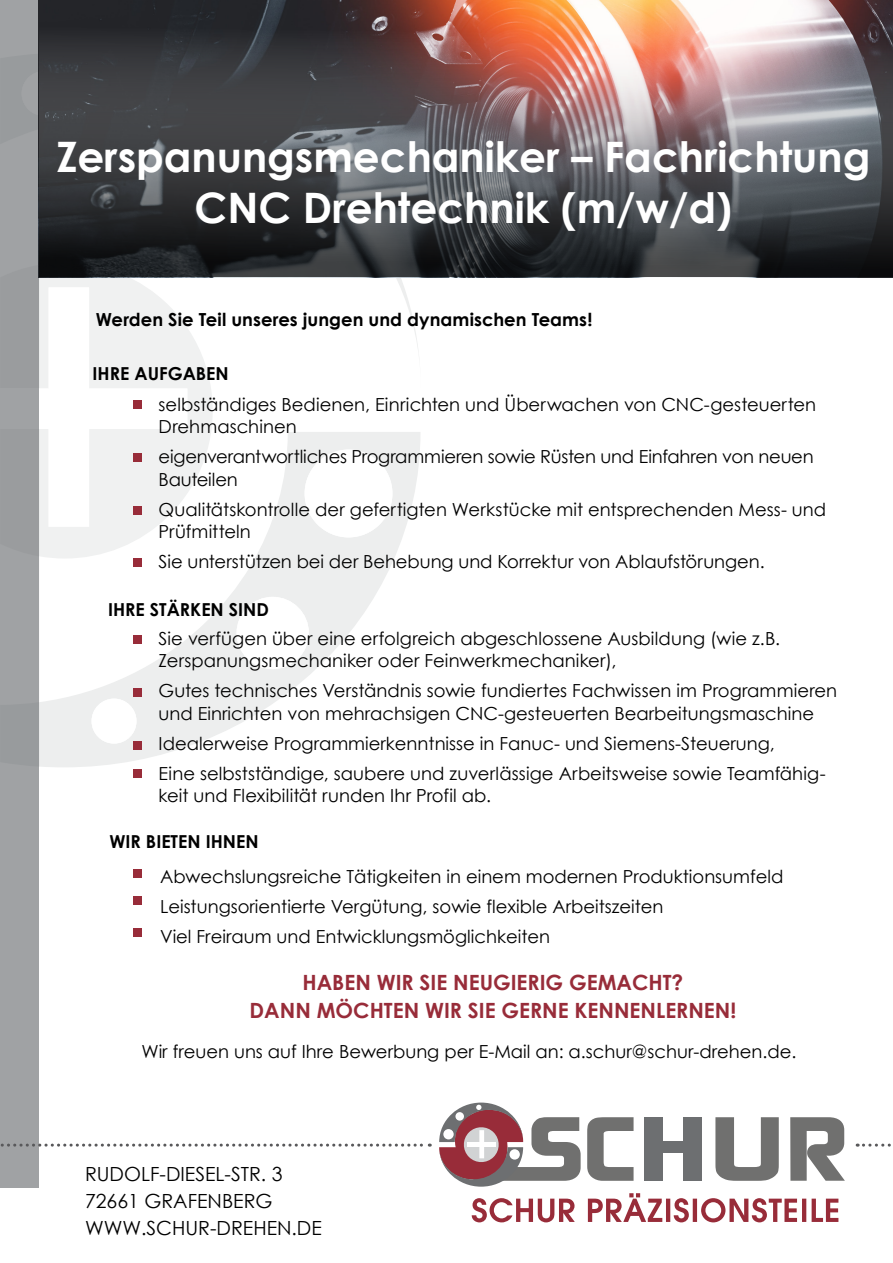
<style>
.page{position:relative;width:893px;height:1263px;background:#fff}
.page>*{position:absolute;margin:0;border:0;box-sizing:border-box;transform-origin:0 0}
.t1{font:700 42px/50.4px "Century Gothic";color:#fff;text-align:center}
.t2{font:700 21px/27.9px "Century Gothic";color:#982c39;text-align:center}
.t3{font:19.5px/27px "Century Gothic";color:#000}
.t4{font:18px/22.5px "Century Gothic";color:#000}
.t5{font:700 18px "Century Gothic";letter-spacing:.005em;color:#000}
.t6{font:700 17.85px "Century Gothic";color:#000}
</style>
<div class="page">
<div style="left:0;top:0;width:39px;height:1187px;background:#a0a2a4"></div>
<svg style="left:296px;top:432px;width:124px;height:254px;fill:#edeeee"></svg>
<div style="left:305px;top:450px;width:87px;height:87px;background:#fff;border-radius:50%"></div>
<div style="left:237px;top:597px;width:72px;height:72px;background:#fff;border-radius:50%"></div>
<svg style="left:38px;top:54px;width:258px;height:713px"></svg>
<svg style="left:0;top:1143px;width:430px;height:4px"></svg>
<svg style="left:857px;top:1143px;width:34px;height:4px"></svg>
<div style="left:683px;top:1117px;width:19px;height:63px;background:#6d6f71"></div>
<svg style="left:587px;top:1117px;width:47px;height:64px"></svg>
<svg style="left:715px;top:1117px;width:64px;height:64px"></svg>
<svg style="left:790px;top:1117px;width:55px;height:64px"></svg>
<div style="left:659px;top:1141px;width:29px;height:11px;background:#6d6f71"></div>
<div style="left:644px;top:1117px;width:18px;height:63px;background:#6d6f71"></div>
<svg style="left:439px;top:1102px;width:142px;height:85px"></svg>
<div style="left:468px;top:1142px;width:28px;height:5px;background:#fff"></div>
<div style="left:479px;top:1130px;width:5px;height:28px;background:#fff"></div>
<svg style="left:472px;top:1193px;width:366px;height:29px"></svg>
<div style="left:133px;top:401px;width:8px;height:8px;background:#982c39"></div>
<div style="left:133px;top:453px;width:8px;height:8px;background:#982c39"></div>
<div style="left:133px;top:506px;width:8px;height:9px;background:#982c39"></div>
<div style="left:133px;top:636px;width:8px;height:8px;background:#982c39"></div>
<div style="left:133px;top:688px;width:8px;height:8px;background:#982c39"></div>
<div style="left:133px;top:741px;width:8px;height:8px;background:#982c39"></div>
<div style="left:133px;top:769px;width:8px;height:8px;background:#982c39"></div>
<div style="left:133px;top:558px;width:8px;height:8px;background:#982c39"></div>
<img style="left:39px;top:0;width:854px;height:277px">
<div style="left:133px;top:869px;width:8px;height:8px;background:#982c39"></div>
<div style="left:133px;top:896px;width:8px;height:8px;background:#982c39"></div>
<div style="left:133px;top:928px;width:8px;height:8px;background:#982c39"></div>
<h1 class="t1" style="left:56px;top:130px;width:815px">Zerspanungsmechaniker – Fachrichtung<br>CNC Drehtechnik (m/w/d)</h1>
<p class="t5" style="left:96px;top:306px;width:498px">Werden Sie Teil unseres jungen und dynamischen Teams!</p>
<p class="t6" style="left:93px;top:360px;width:138px">IHRE AUFGABEN</p>
<p class="t4" style="left:159px;top:393px;width:659px">selbständiges Bedienen, Einrichten und Überwachen von CNC-gesteuerten<br>Drehmaschinen</p>
<p class="t4" style="left:159px;top:445px;width:657px">eigenverantwortliches Programmieren sowie Rüsten und Einfahren von neuen<br>Bauteilen</p>
<p class="t4" style="left:159px;top:498px;width:669px">Qualitätskontrolle der gefertigten Werkstücke mit entsprechenden Mess- und<br>Prüfmitteln</p>
<p class="t4" style="left:159px;top:550px;width:608px">Sie unterstützen bei der Behebung und Korrektur von Ablaufstörungen.</p>
<p class="t6" style="left:108px;top:596px;width:162px">IHRE STÄRKEN SIND</p>
<p class="t4" style="left:159px;top:627px;width:623px">Sie verfügen über eine erfolgreich abgeschlossene Ausbildung (wie z.B.<br>Zerspanungsmechaniker oder Feinwerkmechaniker),</p>
<p class="t4" style="left:159px;top:679px;width:680px">Gutes technisches Verständnis sowie fundiertes Fachwissen im Programmieren und Einrichten von mehrachsigen CNC-gesteuerten Bearbeitungsmaschine</p>
<p class="t4" style="left:159px;top:728px;width:669px;line-height:30px">Idealerweise Programmierkenntnisse in Fanuc- und Siemens-Steuerung,<br>Eine selbstständige, saubere und zuverlässige Arbeitsweise sowie Teamfähig-</p>
<p class="t4" style="left:159px;top:784px;width:334px">keit und Flexibilität runden Ihr Profil ab.</p>
<p class="t6" style="left:110px;top:827px;width:151px">WIR BIETEN IHNEN</p>
<p class="t4" style="left:160px;top:861px;width:625px;line-height:30px">Abwechslungsreiche Tätigkeiten in einem modernen Produktionsumfeld<br>Leistungsorientierte Vergütung, sowie flexible Arbeitszeiten<br>Viel Freiraum und Entwicklungsmöglichkeiten</p>
<p class="t2" style="left:250px;top:967px;width:488px">HABEN WIR SIE NEUGIERIG GEMACHT?<br>DANN MÖCHTEN WIR SIE GERNE KENNENLERNEN!</p>
<p class="t4" style="left:141px;top:1039px;width:657px">Wir freuen uns auf Ihre Bewerbung per E-Mail an: a.schur@schur-drehen.de.</p>
<p class="t3" style="left:85px;top:1160px;width:238px">RUDOLF-DIESEL-STR. 3<br>72661 GRAFENBERG<br>WWW.SCHUR-DREHEN.DE</p>
</div>
